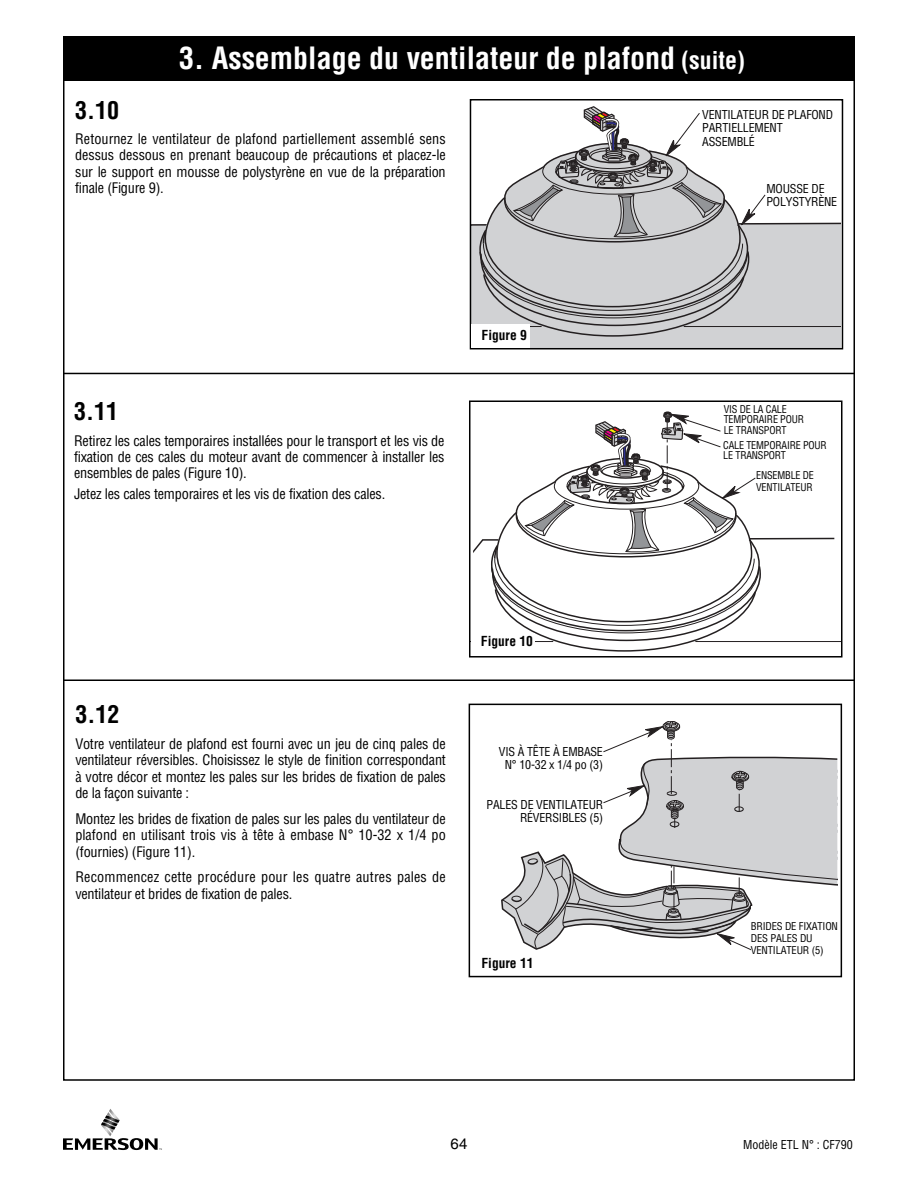
<style>
.page{position:relative;width:918px;height:1188px;background:#fff}
.page>*{position:absolute;margin:0;border:0;box-sizing:border-box;transform-origin:0 0}
.t1{font:700 condensed 30px "Helvetica";color:#fff}
.t2{font:700 condensed 24px "Helvetica";color:#000}
.t3{font:15px "Helvetica";color:#000}
.t4{font:condensed 14.25px/16.5px "Helvetica";letter-spacing:-.015em;color:#000;text-align:justify}
.t5{font:condensed 14.25px/16.5px "Helvetica";letter-spacing:.01em;color:#000}
.t6{font:condensed 13.5px/13.5px "Helvetica";color:#231f20}
.t7{font:700 condensed 13.5px "Helvetica";color:#000}
.t8{font:condensed 12px/13.5px "Helvetica";letter-spacing:-.015em;color:#000}
.t9{font:condensed 10.5px/10.5px "Helvetica";letter-spacing:-.015em;color:#000;scale:.96 1}
.t10{font:condensed 10.5px/12px "Helvetica";letter-spacing:-.015em;color:#000}
.s1{font-size:24px}
</style>
<div class="page">
<hr style="left:63px;top:373px;width:792px;height:1px;background:#000">
<div style="left:63px;top:36px;width:792px;height:45px;background:#000"></div>
<div style="left:473px;top:222px;width:367px;height:124px;background:#d1d2d4"></div>
<hr style="left:684px;top:326px;width:156px;height:1px;background:#231f20">
<svg style="left:479px;top:106px;width:287px;height:231px"></svg>
<div style="left:470px;top:99px;width:373px;height:250px;border:2px solid #000"></div>
<div style="left:471px;top:324px;width:59px;height:24px;background:#fff"></div>
<img style="left:110px;top:1109px;width:5px;height:6px">
<img style="left:105px;top:1130px;width:7px;height:7px">
<svg style="left:101px;top:1115px;width:19px;height:15px"></svg>
<svg style="left:63px;top:1138px;width:99px;height:12px"></svg>
<svg style="left:473px;top:537px;width:362px;height:16px"></svg>
<hr style="left:695px;top:641px;width:145px;height:1px;background:#231f20">
<svg style="left:490px;top:411px;width:272px;height:241px"></svg>
<div style="left:469px;top:400px;width:373px;height:258px;border:2px solid #000"></div>
<div style="left:471px;top:633px;width:63px;height:19px;background:#fff"></div>
<svg style="left:501px;top:721px;width:337px;height:230px"></svg>
<div style="left:469px;top:704px;width:373px;height:273px;border:2px solid #000"></div>
<hr style="left:63px;top:680px;width:792px;height:1px;background:#000">
<div style="left:702px;top:106px;width:133px;height:46px;background:#fff"></div>
<div style="left:475px;top:742px;width:128px;height:34px;background:#fff"></div>
<div style="left:482px;top:796px;width:121px;height:33px;background:#fff"></div>
<div style="left:751px;top:906px;width:88px;height:65px;background:#fff"></div>
<div style="left:724px;top:404px;width:116px;height:32px;background:#fff"></div>
<div style="left:723px;top:441px;width:116px;height:27px;background:#fff"></div>
<div style="left:756px;top:466px;width:80px;height:32px;background:#fff"></div>
<h1 class="t1" style="left:179px;top:41px;width:567px">3. Assemblage du ventilateur de plafond <span class="s1">(suite)</span></h1>
<h2 class="t2" style="left:75px;top:96px;width:45px">3.10</h2>
<p class="t4" style="left:75px;top:131px;width:372px">Retournez le ventilateur de plafond partiellement assemblé sens dessus dessous en prenant beaucoup de précautions et placez-le sur le support en mousse de polystyrène en vue de la préparation finale (Figure 9).</p>
<h2 class="t2" style="left:74px;top:398px;width:45px">3.11</h2>
<p class="t4" style="left:74px;top:432px;width:372px">Retirez les cales temporaires installées pour le transport et les vis de fixation de ces cales du moteur avant de commencer à installer les ensembles de pales (Figure 10).</p>
<p class="t4" style="left:74px;top:486px;width:313px">Jetez les cales temporaires et les vis de fixation des cales.</p>
<p class="t7" style="left:482px;top:327px;width:47px">Figure 9</p>
<h2 class="t2" style="left:75px;top:701px;width:45px">3.12</h2>
<p class="t4" style="left:75px;top:735px;width:372px">Votre ventilateur de plafond est fourni avec un jeu de cinq pales de ventilateur réversibles. Choisissez le style de finition correspondant à votre décor et montez les pales sur les brides de fixation de pales de la façon suivante :</p>
<p class="t4" style="left:75px;top:810px;width:372px">Montez les brides de fixation de pales sur les pales du ventilateur de plafond en utilisant trois vis à tête à embase N° 10-32 x 1/4 po (fournies) (Figure 11).</p>
<p class="t5" style="left:75px;top:869px;width:372px">Recommencez cette procédure pour les quatre autres pales de ventilateur et brides de fixation de pales.</p>
<p class="t7" style="left:481px;top:633px;width:54px">Figure 10</p>
<p class="t8" style="left:499px;top:745px;width:106px;text-align:center">VIS À TÊTE À EMBASE<br>N° 10-32 x 1/4 po (3)</p>
<p class="t8" style="left:487px;top:798px;width:118px;text-align:right">PALES DE VENTILATEUR<br>RÉVERSIBLES (5)</p>
<p class="t6" style="left:476px;top:747px;width:126px">#10-32 x 1/4" WASHER<br>HEAD SCREWS (3)</p>
<p class="t6" style="left:506px;top:797px;width:96px">REVERSIBLE FAN<br>BLADES (5)</p>
<p class="t7" style="left:482px;top:956px;width:54px">Figure 11</p>
<p class="t6" style="left:703px;top:107px;width:71px">PARTIALLY<br>ASSEMBLED<br>CEILING FAN</p>
<p class="t8" style="left:702px;top:108px;width:132px">VENTILATEUR DE PLAFOND<br>PARTIELLEMENT<br>ASSEMBLÉ</p>
<p class="t8" style="left:766px;top:182px;width:72px">MOUSSE DE<br>POLYSTYRÈNE</p>
<p class="t6" style="left:768px;top:187px;width:72px">STYROFOAM</p>
<p class="t9" style="left:724px;top:404px;width:85px">VIS DE LA CALE<br>TEMPORAIRE POUR<br>LE TRANSPORT</p>
<p class="t9" style="left:723px;top:440px;width:109px">CALE TEMPORAIRE POUR<br>LE TRANSPORT</p>
<p class="t9" style="left:756px;top:469px;width:62px;line-height:12px">ENSEMBLE DE<br>VENTILATEUR</p>
<p class="t6" style="left:724px;top:411px;width:104px">SHIPPING SPACER<br>SCREW</p>
<p class="t6" style="left:758px;top:471px;width:62px">FAN<br>ASSEMBLY</p>
<p class="t6" style="left:724px;top:442px;width:104px">SHIPPING SPACER</p>
<p class="t10" style="left:751px;top:920px;width:89px">BRIDES DE FIXATION<br>DES PALES DU<br>VENTILATEUR (5)</p>
<p class="t6" style="left:756px;top:930px;width:72px">BLADE<br>FLANGES (5)</p>
<p class="t3" style="left:451px;top:1138px;width:18px">64</p>
<p class="t8" style="left:743px;top:1138px;width:111px">Modèle ETL N° : CF790</p>
</div>
